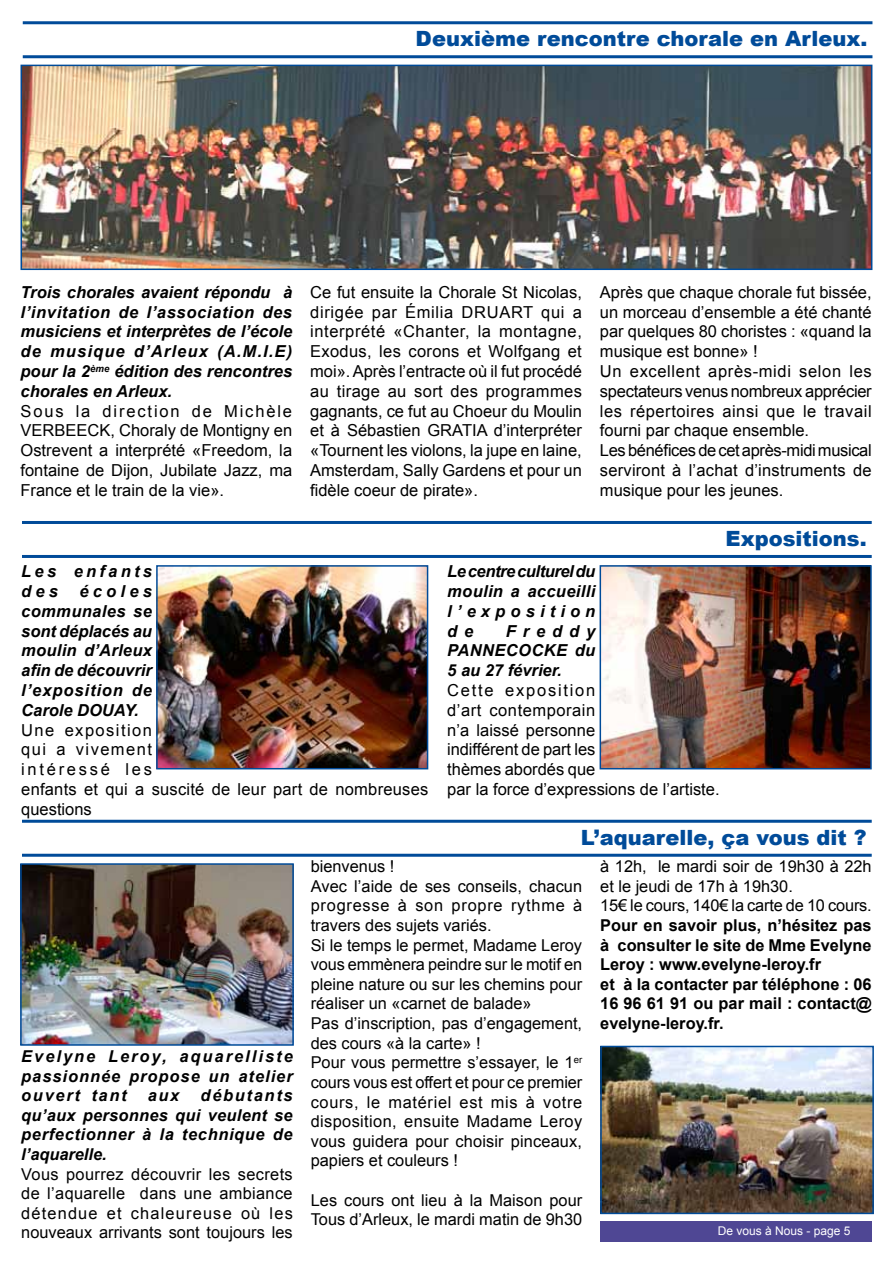
<style>
.page{position:relative;width:893px;height:1263px;background:#fff}
.page>*{position:absolute;margin:0;border:0;box-sizing:border-box;transform-origin:0 0}
.t1{font:900 21px "Arial";color:#004b99}
.t2{font:16.5px/19.8px "Arial";color:#000}
.t3{font:italic 700 16.5px/19.8px "Arial";color:#000;text-align:justify}
.t4{font:italic 700 16.5px/19.8px "Arial";letter-spacing:.195em;color:#000}
.t5{font:16.35px/19.6px "Arial";color:#000}
.t6{font:700 16.35px/19.6px "Arial";color:#000}
.t7{font:italic 700 16.35px/19.6px "Arial";letter-spacing:.06em;color:#000;text-align:justify}
.t8{font:12px "Arial";color:#fff}
</style>
<div class="page">
<div style="left:600px;top:1221px;width:272px;height:21px;background:#4f4794"></div>
<img style="left:159px;top:568px;width:266px;height:198px">
<div style="left:156px;top:565px;width:272px;height:204px;border:2px solid #004b99"></div>
<img style="left:603px;top:568px;width:266px;height:198px">
<div style="left:600px;top:565px;width:272px;height:204px;border:2px solid #004b99"></div>
<img style="left:24px;top:68px;width:845px;height:199px">
<div style="left:21px;top:65px;width:851px;height:205px;border:2px solid #004b99"></div>
<hr style="left:23px;top:21px;width:849px;height:3px;background:#004b99">
<hr style="left:23px;top:55px;width:849px;height:3px;background:#004b99">
<hr style="left:22px;top:521px;width:850px;height:3px;background:#004b99">
<hr style="left:22px;top:555px;width:850px;height:3px;background:#004b99">
<hr style="left:22px;top:820px;width:850px;height:3px;background:#004b99">
<hr style="left:22px;top:854px;width:850px;height:3px;background:#004b99">
<img style="left:23px;top:866px;width:268px;height:177px">
<div style="left:20px;top:863px;width:274px;height:183px;border:2px solid #004b99"></div>
<img style="left:603px;top:1049px;width:268px;height:162px">
<div style="left:600px;top:1046px;width:274px;height:168px;border:2px solid #004b99"></div>
<p class="t1" style="left:416px;top:24px;width:453px">Deuxième rencontre chorale en Arleux.</p>
<p class="t3" style="left:21px;top:283px;width:273px">Trois chorales avaient répondu à l’invitation de l’association des musiciens et interprètes de l’école de musique d’Arleux (A.M.I.E) pour la 2<sup>ème</sup> édition des rencontres chorales en Arleux.</p>
<p class="t2" style="left:21px;top:401px;width:273px;text-align:justify">Sous la direction de Michèle VERBEECK, Choraly de Montigny en Ostrevent a interprété «Freedom, la fontaine de Dijon, Jubilate Jazz, ma France et le train de la vie».</p>
<p class="t2" style="left:310px;top:282px;width:273px;text-align:justify">Ce fut ensuite la Chorale St Nicolas, dirigée par Émilia DRUART qui a interprété «Chanter, la montagne, Exodus, les corons et Wolfgang et moi». Après l’entracte où il fut procédé au tirage au sort des programmes gagnants, ce fut au Choeur du Moulin et à Sébastien GRATIA d’interpréter «Tournent les violons, la jupe en laine, Amsterdam, Sally Gardens et pour un fidèle coeur de pirate».</p>
<p class="t2" style="left:600px;top:282px;width:273px">Après que chaque chorale fut bissée, un morceau d’ensemble a été chanté par quelques 80 choristes : «quand la musique est bonne» !<br>Un excellent après-midi selon les spectateurs venus nombreux apprécier les répertoires ainsi que le travail fourni par chaque ensemble.<br>Les bénéfices de cet après-midi musical serviront à l’achat d’instruments de musique pour les jeunes.</p>
<p class="t1" style="left:725px;top:523px;width:143px">Expositions.</p>
<p class="t4" style="left:21px;top:562px;width:132px">Les enfants des</p>
<p class="t3" style="left:21px;top:582px;width:132px;text-indent:58px">écoles communales se sont déplacés au moulin d’Arleux afin de découvrir l’exposition de Carole DOUAY.</p>
<p class="t2" style="left:21px;top:720px;width:409px">Une exposition<br>qui a vivement<br>intéressé les<br>enfants et qui a suscité de leur part de nombreuses questions</p>
<p class="t3" style="left:447px;top:562px;width:150px">Le centre culturel du moulin a accueilli l’exposition d e</p>
<p class="t3" style="left:447px;top:621px;width:150px;text-indent:58px">Freddy PANNECOCKE du 5 au 27 février.</p>
<p class="t2" style="left:447px;top:680px;width:274px">Cette exposition<br>d’art contemporain<br>n’a laissé personne<br>indifférent de part les<br>thèmes abordés que<br>par la force d’expressions de l’artiste.</p>
<p class="t1" style="left:581px;top:822px;width:287px">L’aquarelle, ça vous dit ?</p>
<p class="t7" style="left:21px;top:1047px;width:273px">Evelyne Leroy, aquarelliste passionnée propose un atelier ouvert tant</p>
<p class="t7" style="left:21px;top:1086px;width:273px;text-indent:179px">débutants qu’aux personnes qui veulent se perfectionner à la technique de l’aquarelle.</p>
<p class="t5" style="left:21px;top:1164px;width:273px;text-align:justify">Vous pourrez découvrir les secrets de l’aquarelle dans une ambiance détendue et chaleureuse où les nouveaux arrivants sont toujours les</p>
<p class="t7" style="left:148px;top:1086px;width:33px">aux</p>
<p class="t5" style="left:311px;top:857px;width:273px">bienvenus !<br>Avec l’aide de ses conseils, chacun progresse à son propre rythme à travers des sujets variés.<br>Si le temps le permet, Madame Leroy vous emmènera peindre sur le motif en pleine nature ou sur les chemins pour réaliser un «carnet de balade»<br>Pas d’inscription, pas d’engagement, des cours «à la carte» !<br>Pour vous permettre s’essayer, le 1<sup>er </sup>cours vous est offert et pour ce premier cours, le matériel est mis à votre disposition, ensuite Madame Leroy vous guidera pour choisir pinceaux, papiers et couleurs !</p>
<p class="t5" style="left:311px;top:1190px;width:273px">Les cours ont lieu à la Maison pour<br>Tous d’Arleux, le mardi matin de 9h30</p>
<p class="t5" style="left:600px;top:857px;width:273px">à 12h, le mardi soir de 19h30 à 22h et le jeudi de 17h à 19h30.<br>15€ le cours, 140€ la carte de 10 cours.</p>
<p class="t6" style="left:600px;top:916px;width:273px">Pour en savoir plus, n’hésitez pas à consulter le site de Mme Evelyne<br>Leroy : www.evelyne-leroy.fr<br>et à la contacter par téléphone : 06<br>16 96 61 91 ou par mail : contact@ evelyne-leroy.fr.</p>
<p class="t8" style="left:718px;top:1223px;width:134px">De vous à Nous - page 5</p>
</div>
